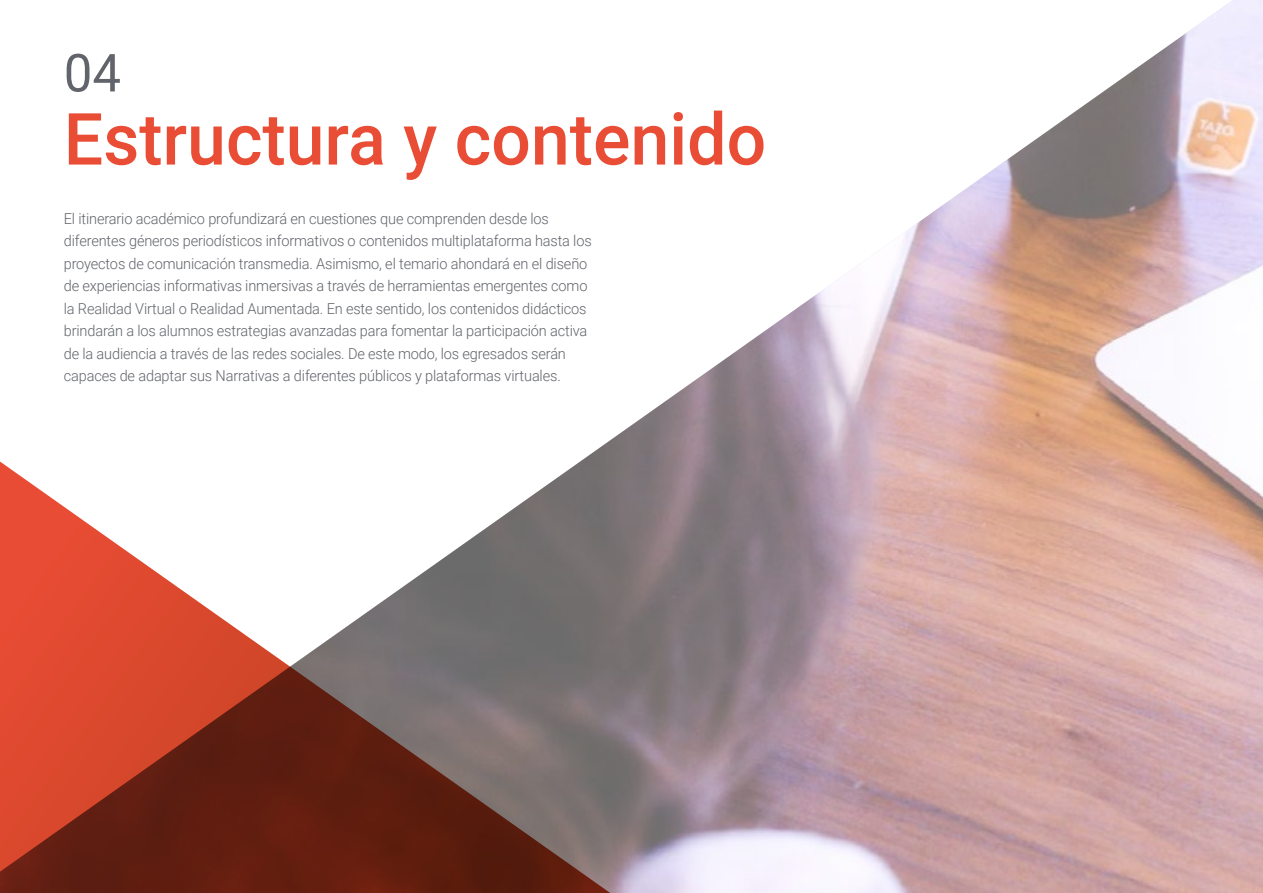
<style>
.page{position:relative;width:1263px;height:893px;background:#fff}
.page>*{position:absolute;margin:0;border:0;box-sizing:border-box;transform-origin:0 0}
.t1{font:500 72px "Roboto";color:#e94d35}
.t2{font:52.5px "Roboto";color:#61646a}
.t3{font:300 15px/22.5px "Roboto";letter-spacing:-.01em;color:#61646a}
</style>
<div class="page">
<img style="left:602px;top:0;width:661px;height:893px">
<svg style="left:0;top:446px;width:640px;height:447px"></svg>
<h2 class="t2" style="left:64px;top:36px;width:59px">04</h2>
<h1 class="t1" style="left:64px;top:89px;width:704px">Estructura y contenido</h1>
<p class="t3" style="left:64px;top:207px;width:529px">El itinerario académico profundizará en cuestiones que comprenden desde los diferentes géneros periodísticos informativos o contenidos multiplataforma hasta los proyectos de comunicación transmedia. Asimismo, el temario ahondará en el diseño de experiencias informativas inmersivas a través de herramientas emergentes como la Realidad Virtual o Realidad Aumentada. En este sentido, los contenidos didácticos brindarán a los alumnos estrategias avanzadas para fomentar la participación activa de la audiencia a través de las redes sociales. De este modo, los egresados serán capaces de adaptar sus Narrativas a diferentes públicos y plataformas virtuales.</p>
</div>
